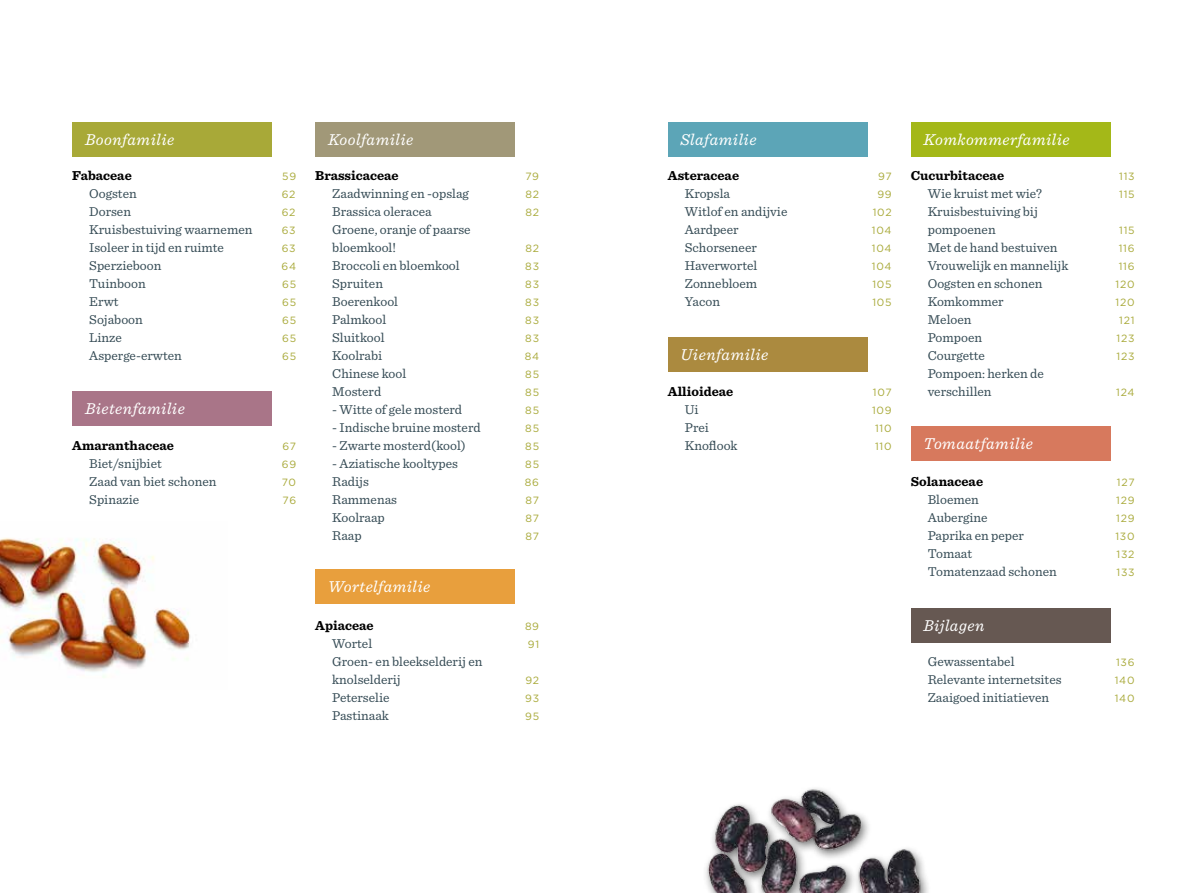
<style>
.page{position:relative;width:1191px;height:893px;background:#fff}
.page>*{position:absolute;margin:0;border:0;box-sizing:border-box;transform-origin:0 0}
.t1{font:italic 16.5px "Sentinel";letter-spacing:.03em;color:#fff}
.t2{font:13.5px/18px "Sentinel";color:#344a54}
.t3{font:700 13.5px "Sentinel";color:#000}
.t4{font:10.5px "Gotham";letter-spacing:.07em;color:#a8a938}
</style>
<div class="page">
<div style="left:72px;top:122px;width:200px;height:34px;background:#a8a938"></div>
<div style="left:910px;top:122px;width:200px;height:34px;background:#a4b818"></div>
<div style="left:72px;top:391px;width:200px;height:35px;background:#a97588"></div>
<div style="left:315px;top:122px;width:200px;height:34px;background:#a19878"></div>
<div style="left:315px;top:570px;width:200px;height:34px;background:#e89f3d"></div>
<div style="left:668px;top:122px;width:199px;height:34px;background:#5ca5b7"></div>
<div style="left:668px;top:337px;width:199px;height:34px;background:#ab8a3f"></div>
<div style="left:910px;top:427px;width:200px;height:34px;background:#d7795d"></div>
<img style="left:705px;top:788px;width:223px;height:105px">
<img style="left:0;top:538px;width:191px;height:140px">
<div style="left:910px;top:608px;width:200px;height:34px;background:#665852"></div>
<p class="t1" style="left:85px;top:127px;width:91px">Boonfamilie</p>
<p class="t1" style="left:923px;top:127px;width:148px">Komkommerfamilie</p>
<p class="t1" style="left:328px;top:127px;width:87px">Koolfamilie</p>
<p class="t1" style="left:680px;top:127px;width:77px">Slafamilie</p>
<p class="t3" style="left:72px;top:165px;width:61px">Fabaceae</p>
<p class="t4" style="left:282px;top:170px;width:15px">59</p>
<p class="t2" style="left:89px;top:184px;width:49px">Oogsten</p>
<p class="t4" style="left:282px;top:188px;width:15px">62</p>
<p class="t2" style="left:89px;top:202px;width:43px">Dorsen</p>
<p class="t4" style="left:282px;top:206px;width:15px">62</p>
<p class="t2" style="left:89px;top:220px;width:165px">Kruisbestuiving waarnemen</p>
<p class="t4" style="left:282px;top:224px;width:15px">63</p>
<p class="t2" style="left:89px;top:238px;width:136px">Isoleer in tijd en ruimte</p>
<p class="t4" style="left:282px;top:242px;width:15px">63</p>
<p class="t2" style="left:89px;top:256px;width:74px">Sperzieboon</p>
<p class="t4" style="left:281px;top:260px;width:16px">64</p>
<p class="t2" style="left:89px;top:274px;width:58px">Tuinboon</p>
<p class="t4" style="left:282px;top:278px;width:15px">65</p>
<p class="t2" style="left:89px;top:292px;width:31px">Erwt</p>
<p class="t4" style="left:282px;top:296px;width:15px">65</p>
<p class="t2" style="left:89px;top:310px;width:55px">Sojaboon</p>
<p class="t4" style="left:282px;top:314px;width:15px">65</p>
<p class="t2" style="left:89px;top:328px;width:34px">Linze</p>
<p class="t4" style="left:282px;top:332px;width:15px">65</p>
<p class="t2" style="left:89px;top:346px;width:94px">Asperge-erwten</p>
<p class="t4" style="left:282px;top:350px;width:15px">65</p>
<p class="t1" style="left:85px;top:396px;width:101px">Bietenfamilie</p>
<p class="t3" style="left:72px;top:435px;width:103px">Amaranthaceae</p>
<p class="t4" style="left:282px;top:440px;width:15px">67</p>
<p class="t2" style="left:89px;top:454px;width:74px">Biet/snijbiet</p>
<p class="t4" style="left:282px;top:458px;width:16px">69</p>
<p class="t2" style="left:89px;top:472px;width:129px">Zaad van biet schonen</p>
<p class="t4" style="left:282px;top:476px;width:16px">70</p>
<p class="t2" style="left:89px;top:490px;width:51px">Spinazie</p>
<p class="t4" style="left:282px;top:494px;width:15px">76</p>
<p class="t3" style="left:315px;top:165px;width:85px">Brassicaceae</p>
<p class="t4" style="left:525px;top:170px;width:15px">79</p>
<p class="t2" style="left:332px;top:184px;width:138px">Zaadwinning en -opslag</p>
<p class="t4" style="left:525px;top:188px;width:15px">82</p>
<p class="t2" style="left:332px;top:202px;width:101px">Brassica oleracea</p>
<p class="t4" style="left:525px;top:206px;width:15px">82</p>
<p class="t2" style="left:332px;top:220px;width:140px">Groene, oranje of paarse bloemkool!</p>
<p class="t4" style="left:525px;top:242px;width:15px">82</p>
<p class="t2" style="left:332px;top:256px;width:129px">Broccoli en bloemkool</p>
<p class="t4" style="left:525px;top:260px;width:15px">83</p>
<p class="t2" style="left:332px;top:274px;width:52px">Spruiten</p>
<p class="t4" style="left:525px;top:278px;width:15px">83</p>
<p class="t2" style="left:332px;top:292px;width:67px">Boerenkool</p>
<p class="t4" style="left:525px;top:296px;width:15px">83</p>
<p class="t2" style="left:332px;top:310px;width:56px">Palmkool</p>
<p class="t4" style="left:525px;top:314px;width:15px">83</p>
<p class="t2" style="left:332px;top:328px;width:54px">Sluitkool</p>
<p class="t4" style="left:525px;top:332px;width:15px">83</p>
<p class="t2" style="left:332px;top:346px;width:51px">Koolrabi</p>
<p class="t4" style="left:525px;top:350px;width:16px">84</p>
<p class="t2" style="left:332px;top:364px;width:75px">Chinese kool</p>
<p class="t4" style="left:525px;top:368px;width:15px">85</p>
<p class="t2" style="left:332px;top:382px;width:50px">Mosterd</p>
<p class="t4" style="left:525px;top:386px;width:15px">85</p>
<p class="t2" style="left:332px;top:400px;width:131px">- Witte of gele mosterd</p>
<p class="t4" style="left:525px;top:404px;width:15px">85</p>
<p class="t2" style="left:332px;top:418px;width:150px">- Indische bruine mosterd</p>
<p class="t4" style="left:525px;top:422px;width:15px">85</p>
<p class="t2" style="left:332px;top:436px;width:135px">- Zwarte mosterd(kool)</p>
<p class="t4" style="left:525px;top:440px;width:15px">85</p>
<p class="t2" style="left:332px;top:454px;width:127px">- Aziatische kooltypes</p>
<p class="t4" style="left:525px;top:458px;width:15px">85</p>
<p class="t2" style="left:332px;top:472px;width:38px">Radijs</p>
<p class="t4" style="left:525px;top:476px;width:16px">86</p>
<p class="t2" style="left:332px;top:490px;width:66px">Rammenas</p>
<p class="t4" style="left:525px;top:494px;width:15px">87</p>
<p class="t2" style="left:332px;top:508px;width:54px">Koolraap</p>
<p class="t4" style="left:525px;top:512px;width:15px">87</p>
<p class="t2" style="left:332px;top:526px;width:31px">Raap</p>
<p class="t4" style="left:525px;top:530px;width:15px">87</p>
<p class="t1" style="left:328px;top:575px;width:104px">Wortelfamilie</p>
<p class="t3" style="left:315px;top:615px;width:60px">Apiaceae</p>
<p class="t4" style="left:525px;top:620px;width:16px">89</p>
<p class="t2" style="left:332px;top:634px;width:41px">Wortel</p>
<p class="t4" style="left:528px;top:638px;width:13px">91</p>
<p class="t2" style="left:332px;top:652px;width:152px">Groen- en bleekselderij en knolselderij</p>
<p class="t4" style="left:525px;top:674px;width:15px">92</p>
<p class="t2" style="left:332px;top:688px;width:59px">Peterselie</p>
<p class="t4" style="left:525px;top:692px;width:15px">93</p>
<p class="t2" style="left:332px;top:706px;width:58px">Pastinaak</p>
<p class="t4" style="left:525px;top:710px;width:15px">95</p>
<p class="t3" style="left:668px;top:165px;width:73px">Asteraceae</p>
<p class="t4" style="left:878px;top:170px;width:15px">97</p>
<p class="t2" style="left:685px;top:184px;width:47px">Kropsla</p>
<p class="t4" style="left:877px;top:188px;width:16px">99</p>
<p class="t2" style="left:685px;top:202px;width:104px">Witlof en andijvie</p>
<p class="t4" style="left:872px;top:206px;width:20px">102</p>
<p class="t2" style="left:685px;top:220px;width:55px">Aardpeer</p>
<p class="t4" style="left:872px;top:224px;width:21px">104</p>
<p class="t2" style="left:685px;top:238px;width:74px">Schorseneer</p>
<p class="t4" style="left:872px;top:242px;width:21px">104</p>
<p class="t2" style="left:685px;top:256px;width:74px">Haverwortel</p>
<p class="t4" style="left:872px;top:260px;width:21px">104</p>
<p class="t2" style="left:685px;top:274px;width:74px">Zonnebloem</p>
<p class="t4" style="left:872px;top:278px;width:21px">105</p>
<p class="t2" style="left:685px;top:292px;width:37px">Yacon</p>
<p class="t4" style="left:872px;top:296px;width:21px">105</p>
<p class="t1" style="left:680px;top:342px;width:89px">Uienfamilie</p>
<p class="t3" style="left:668px;top:381px;width:67px">Allioideae</p>
<p class="t4" style="left:873px;top:386px;width:20px">107</p>
<p class="t2" style="left:685px;top:400px;width:15px">Ui</p>
<p class="t4" style="left:872px;top:404px;width:21px">109</p>
<p class="t2" style="left:685px;top:418px;width:26px">Prei</p>
<p class="t4" style="left:875px;top:422px;width:18px">110</p>
<p class="t2" style="left:685px;top:436px;width:54px">Knoflook</p>
<p class="t4" style="left:875px;top:440px;width:18px">110</p>
<p class="t3" style="left:910px;top:165px;width:95px">Cucurbitaceae</p>
<p class="t4" style="left:1119px;top:170px;width:17px">113</p>
<p class="t2" style="left:927px;top:184px;width:116px">Wie kruist met wie?</p>
<p class="t4" style="left:1119px;top:188px;width:17px">115</p>
<p class="t2" style="left:927px;top:202px;width:111px">Kruisbestuiving bij pompoenen</p>
<p class="t4" style="left:1119px;top:224px;width:17px">115</p>
<p class="t2" style="left:927px;top:238px;width:131px">Met de hand bestuiven</p>
<p class="t4" style="left:1118px;top:242px;width:17px">116</p>
<p class="t2" style="left:927px;top:256px;width:142px">Vrouwelijk en mannelijk</p>
<p class="t4" style="left:1118px;top:260px;width:17px">116</p>
<p class="t2" style="left:927px;top:274px;width:116px">Oogsten en schonen</p>
<p class="t4" style="left:1115px;top:278px;width:21px">120</p>
<p class="t2" style="left:927px;top:292px;width:77px">Komkommer</p>
<p class="t4" style="left:1115px;top:296px;width:21px">120</p>
<p class="t2" style="left:927px;top:310px;width:45px">Meloen</p>
<p class="t4" style="left:1119px;top:314px;width:17px">121</p>
<p class="t2" style="left:927px;top:328px;width:56px">Pompoen</p>
<p class="t4" style="left:1116px;top:332px;width:19px">123</p>
<p class="t2" style="left:927px;top:346px;width:59px">Courgette</p>
<p class="t4" style="left:1116px;top:350px;width:19px">123</p>
<p class="t2" style="left:927px;top:364px;width:118px">Pompoen: herken de verschillen</p>
<p class="t4" style="left:1116px;top:386px;width:20px">124</p>
<p class="t1" style="left:923px;top:431px;width:111px">Tomaatfamilie</p>
<p class="t3" style="left:910px;top:471px;width:74px">Solanaceae</p>
<p class="t4" style="left:1117px;top:476px;width:19px">127</p>
<p class="t2" style="left:927px;top:490px;width:53px">Bloemen</p>
<p class="t4" style="left:1116px;top:494px;width:20px">129</p>
<p class="t2" style="left:927px;top:508px;width:61px">Aubergine</p>
<p class="t4" style="left:1116px;top:512px;width:20px">129</p>
<p class="t2" style="left:927px;top:526px;width:98px">Paprika en peper</p>
<p class="t4" style="left:1115px;top:530px;width:21px">130</p>
<p class="t2" style="left:927px;top:544px;width:46px">Tomaat</p>
<p class="t4" style="left:1116px;top:548px;width:19px">132</p>
<p class="t2" style="left:927px;top:562px;width:131px">Tomatenzaad schonen</p>
<p class="t4" style="left:1116px;top:566px;width:20px">133</p>
<p class="t1" style="left:923px;top:613px;width:62px">Bijlagen</p>
<p class="t2" style="left:927px;top:652px;width:88px">Gewassentabel</p>
<p class="t4" style="left:1116px;top:656px;width:20px">136</p>
<p class="t2" style="left:927px;top:670px;width:135px">Relevante internetsites</p>
<p class="t4" style="left:1114px;top:674px;width:21px">140</p>
<p class="t2" style="left:927px;top:688px;width:123px">Zaaigoed initiatieven</p>
<p class="t4" style="left:1114px;top:692px;width:21px">140</p>
</div>
